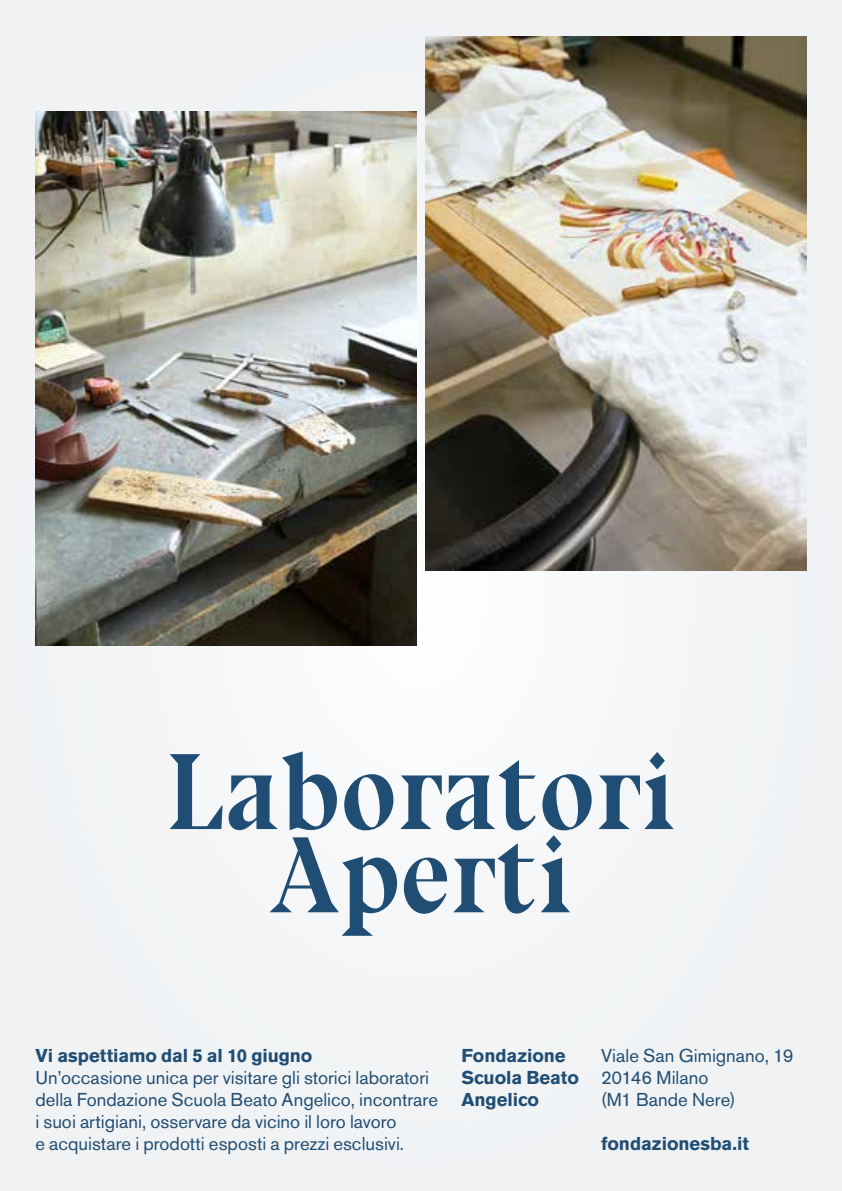
<style>
.page{position:relative;width:842px;height:1191px;background:#f1f3f5}
.page>*{position:absolute;margin:0;border:0;box-sizing:border-box;transform-origin:0 0}
.t1{font:109.4px/83.2px "Bluu Next Titling";color:#204d73;text-align:center}
.t2{font:18.4px/22.2px "Akzidenz Grotesk BE";color:#204d73}
.t3{font:700 18.4px/22.2px "Akzidenz Grotesk BE";letter-spacing:-.005em;color:#204d73}
</style>
<div class="page">
<img style="left:35px;top:112px;width:381px;height:533px">
<img style="left:426px;top:37px;width:380px;height:533px">
<h1 class="t1" style="left:165px;top:750px;width:513px">Laboratori<br>Aperti</h1>
<p class="t3" style="left:35px;top:1044px;width:278px">Vi aspettiamo dal 5 al 10 giugno</p>
<p class="t2" style="left:35px;top:1066px;width:404px">Un’occasione unica per visitare gli storici laboratori della Fondazione Scuola Beato Angelico, incontrare i suoi artigiani, osservare da vicino il loro lavoro<br>e acquistare i prodotti esposti a prezzi esclusivi.</p>
<p class="t3" style="left:461px;top:1044px;width:119px">Fondazione<br>Scuola Beato<br>Angelico</p>
<p class="t2" style="left:601px;top:1044px;width:194px">Viale San Gimignano, 19<br>20146 Milano<br>(M1 Bande Nere)</p>
<p class="t3" style="left:601px;top:1133px;width:150px">fondazionesba.it</p>
</div>
